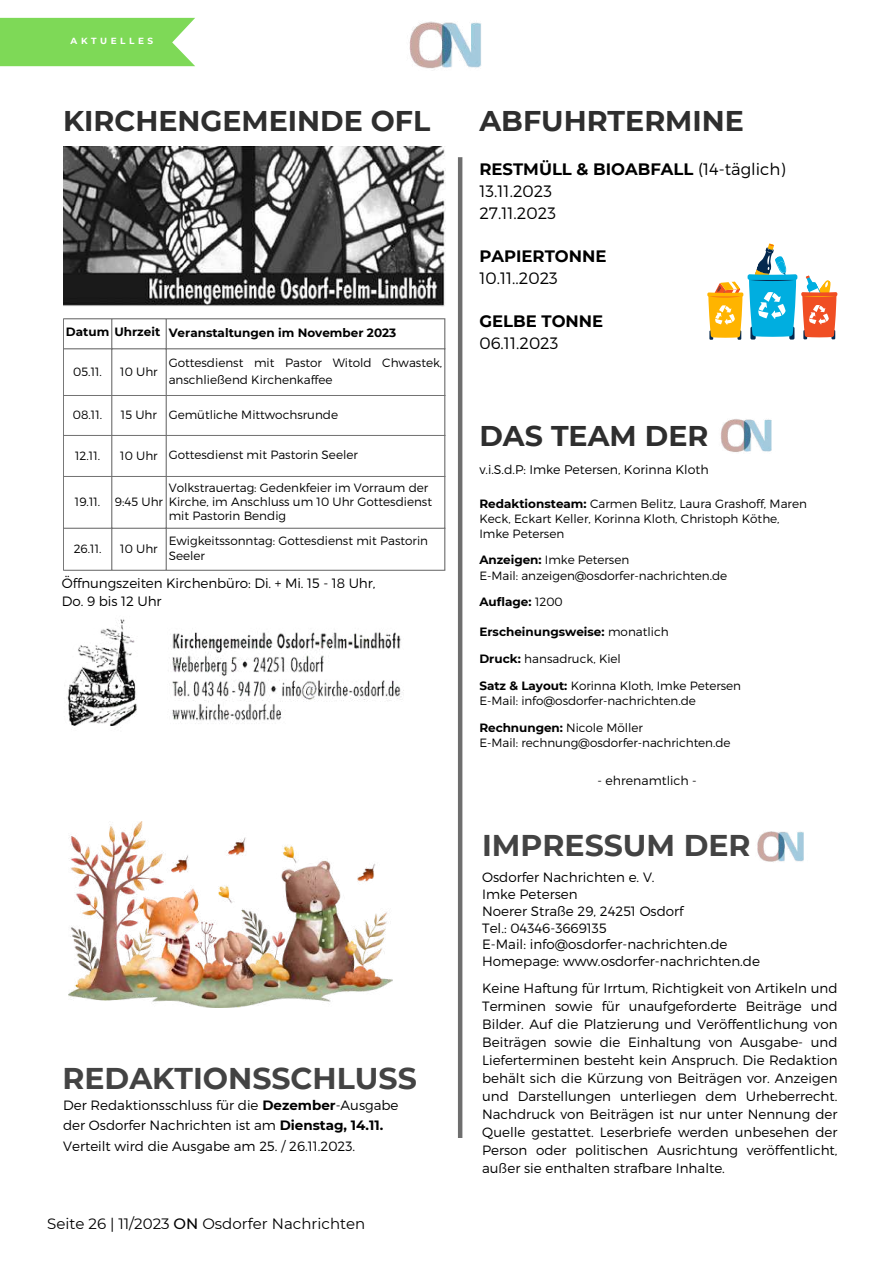
<style>
.page{position:relative;width:893px;height:1264px;background:#fff}
.page>*{position:absolute;margin:0;border:0;box-sizing:border-box;transform-origin:0 0}
.t1{font:700 30px "Montserrat";color:#434343}
.t2{font:700 28.5px "Montserrat";color:#2e2e2e}
.t3{font:300 16.5px/21.9px "Montserrat";color:#000}
.t4{font:700 16.5px "Montserrat";color:#000}
.t5{font:15px "Montserrat";color:#000}
.t6{font:300 13.5px/18px "Montserrat";color:#000}
.t7{font:300 12.6px "Montserrat";color:#000}
.t8{font:300 12.45px "Montserrat";color:#000}
.t9{font:300 12px/15.8px "Montserrat";color:#000}
.t10{font:700 12px "Montserrat";color:#000}
.t11{font:700 8.85px "Montserrat";letter-spacing:.4em;color:#fff}
.s1{font-weight:700}
.s2{font-weight:500}
.s3{font-weight:300}
</style>
<div class="page">
<img style="left:409px;top:21px;width:72px;height:49px">
<img style="left:720px;top:419px;width:52px;height:33px">
<div style="left:0;top:18px;width:195px;height:48px;background:#7ed957"></div>
<img style="left:63px;top:146px;width:382px;height:161px">
<hr style="left:63px;top:319px;width:1px;height:251px;background:#737373">
<hr style="left:112px;top:319px;width:1px;height:251px;background:#737373">
<hr style="left:166px;top:319px;width:1px;height:251px;background:#737373">
<hr style="left:444px;top:319px;width:1px;height:251px;background:#737373">
<hr style="left:63px;top:318px;width:382px;height:1px;background:#737373">
<hr style="left:63px;top:348px;width:382px;height:1px;background:#737373">
<hr style="left:63px;top:395px;width:382px;height:1px;background:#737373">
<hr style="left:63px;top:435px;width:382px;height:1px;background:#737373">
<hr style="left:63px;top:476px;width:382px;height:1px;background:#737373">
<hr style="left:63px;top:528px;width:382px;height:1px;background:#737373">
<hr style="left:63px;top:570px;width:382px;height:1px;background:#737373">
<img style="left:64px;top:619px;width:340px;height:107px">
<img style="left:757px;top:831px;width:47px;height:31px">
<svg style="left:707px;top:243px;width:130px;height:96px"></svg>
<hr style="left:458px;top:157px;width:4px;height:980px;background:#6e6e6e">
<img style="left:69px;top:821px;width:323px;height:186px">
<p class="t11" style="left:71px;top:36px;width:84px">AKTUELLES</p>
<h2 class="t2" style="left:63px;top:104px;width:369px">KIRCHENGEMEINDE OFL</h2>
<h2 class="t2" style="left:479px;top:104px;width:266px">ABFUHRTERMINE</h2>
<p class="t10" style="left:66px;top:326px;width:332px">Datum Uhrzeit Veranstaltungen im November 2023</p>
<p class="t9" style="left:73px;top:363px;width:30px">05.11.</p>
<p class="t9" style="left:120px;top:363px;width:39px">10 Uhr</p>
<p class="t9" style="left:169px;top:354px;width:275px;line-height:17px">Gottesdienst mit Pastor Witold Chwastek, anschließend Kirchenkaffee</p>
<p class="t9" style="left:73px;top:406px;width:31px">08.11.</p>
<p class="t9" style="left:121px;top:406px;width:219px">15 Uhr Gemütliche Mittwochsrunde</p>
<p class="t9" style="left:75px;top:447px;width:27px">12.11.</p>
<p class="t9" style="left:120px;top:446px;width:239px">10 Uhr Gottesdienst mit Pastorin Seeler</p>
<p class="t9" style="left:75px;top:493px;width:90px">19.11. 9:45 Uhr</p>
<p class="t9" style="left:169px;top:480px;width:265px;line-height:14px">Volkstrauertag: Gedenkfeier im Vorraum der<br>Kirche, im Anschluss um 10 Uhr Gottesdienst mit Pastorin Bendig</p>
<p class="t9" style="left:74px;top:540px;width:29px">26.11.</p>
<p class="t9" style="left:120px;top:540px;width:39px">10 Uhr</p>
<p class="t9" style="left:169px;top:532px;width:261px;line-height:15px">Ewigkeitssonntag: Gottesdienst mit Pastorin<br>Seeler</p>
<p class="t6" style="left:62px;top:573px;width:315px">Öffnungszeiten Kirchenbüro: Di. + Mi. 15 - 18 Uhr,<br>Do. 9 bis 12 Uhr</p>
<h1 class="t1" style="left:62px;top:1059px;width:356px">REDAKTIONSSCHLUSS</h1>
<p class="t6" style="left:63px;top:1094px;width:337px;line-height:19.6px">Der Redaktionsschluss für die <span class="s1">Dezember</span>-Ausgabe der Osdorfer Nachrichten ist am <span class="s1">Dienstag, 14.11.</span></p>
<p class="t6" style="left:63px;top:1136px;width:293px">Verteilt wird die Ausgabe am 25. / 26.11.2023.</p>
<p class="t5" style="left:47px;top:1214px;width:320px">Seite 26 | 11/2023 <span class="s2">ON</span> Osdorfer Nachrichten</p>
<p class="t3" style="left:479px;top:157px;width:308px"><span class="s1">RESTMÜLL &amp; BIOABFALL</span> (14-täglich)<br>13.11.2023<br>27.11.2023</p>
<p class="t4" style="left:479px;top:245px;width:129px">PAPIERTONNE</p>
<p class="t3" style="left:479px;top:266px;width:80px">10.11..2023</p>
<p class="t4" style="left:479px;top:311px;width:125px">GELBE TONNE</p>
<p class="t3" style="left:479px;top:331px;width:81px">06.11.2023</p>
<h2 class="t2" style="left:479px;top:418px;width:230px">DAS TEAM DER</h2>
<p class="t8" style="left:479px;top:461px;width:231px">v.i.S.d.P: Imke Petersen, Korinna Kloth</p>
<p class="t9" style="left:479px;top:495px;width:329px;line-height:15.3px"><span class="s1">Redaktionsteam:</span> Carmen Belitz, Laura Grashoff, Maren<br>Keck, Eckart Keller, Korinna Kloth, Christoph Köthe,<br>Imke Petersen</p>
<p class="t9" style="left:479px;top:551px;width:249px"><span class="s1">Anzeigen:</span> Imke Petersen<br>E-Mail: anzeigen@osdorfer-nachrichten.de</p>
<p class="t10" style="left:479px;top:595px;width:85px">Auflage: <span class="s3">1200</span></p>
<p class="t10" style="left:479px;top:624px;width:191px">Erscheinungsweise: <span class="s3">monatlich</span></p>
<p class="t9" style="left:479px;top:650px;width:143px"><span class="s1">Druck:</span> hansadruck, Kiel</p>
<p class="t9" style="left:479px;top:677px;width:263px"><span class="s1">Satz &amp; Layout:</span> Korinna Kloth, Imke Petersen<br>E-Mail: info@osdorfer-nachrichten.de</p>
<p class="t9" style="left:479px;top:719px;width:253px"><span class="s1">Rechnungen:</span> Nicole Möller<br>E-Mail: rechnung@osdorfer-nachrichten.de</p>
<p class="t7" style="left:597px;top:772px;width:101px">- ehrenamtlich -</p>
<h1 class="t1" style="left:482px;top:827px;width:270px">IMPRESSUM DER</h1>
<p class="t6" style="left:482px;top:868px;width:203px;line-height:16.8px">Osdorfer Nachrichten e. V.<br>Imke Petersen<br>Noerer Straße 29, 24251 Osdorf<br>Tel.: 04346-3669135</p>
<p class="t6" style="left:482px;top:951px;width:279px">Homepage: www.osdorfer-nachrichten.de</p>
<p class="t6" style="left:482px;top:934px;width:247px">E-Mail: info@osdorfer-nachrichten.de</p>
<p class="t6" style="left:482px;top:978px;width:357px;text-align:justify">Keine Haftung für Irrtum, Richtigkeit von Artikeln und Terminen sowie für unaufgeforderte Beiträge und Bilder. Auf die Platzierung und Veröffentlichung von Beiträgen sowie die Einhaltung von Ausgabe- und Lieferterminen besteht kein Anspruch. Die Redaktion behält sich die Kürzung von Beiträgen vor. Anzeigen und Darstellungen unterliegen dem Urheberrecht.<br>Nachdruck von Beiträgen ist nur unter Nennung der Quelle gestattet. Leserbriefe werden unbesehen der Person oder politischen Ausrichtung veröffentlicht, außer sie enthalten strafbare Inhalte.</p>
</div>
